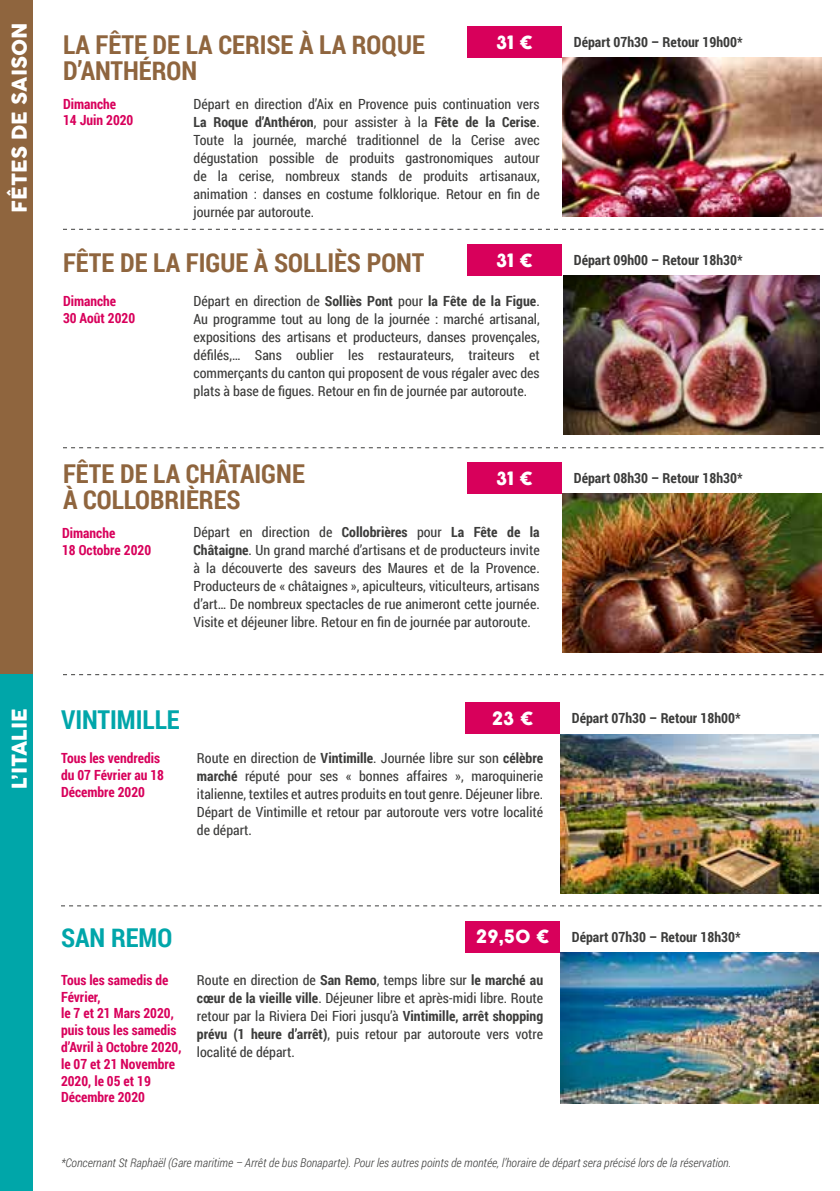
<style>
.page{position:relative;width:840px;height:1191px;background:#fff}
.page>*{position:absolute;margin:0;border:0;box-sizing:border-box;transform-origin:0 0}
.t1{font:700 26px/26px "Roboto Condensed";color:#8f653e}
.t2{font:700 26px "Roboto Condensed";color:#00a6aa}
.t3{font:20px "COCOGOOSE";color:#fff}
.t4{font:18px "COCOGOOSE";color:#fff}
.t5{font:14px/18px "Roboto Condensed";color:#3c3c3b;text-align:justify}
.t6{font:700 14px/16.8px "Roboto Condensed";color:#d8005b}
.t7{font:700 14px "Roboto Condensed";color:#3c3c3b}
.t8{font:italic 300 12px "Roboto Condensed";color:#3c3c3b}
.s1{font-weight:700}
.s2{font-family:"COCOGOOSE";font-weight:400;font-size:18px;color:#fff}
</style>
<div class="page">
<img style="left:563px;top:276px;width:256px;height:158px">
<div style="left:467px;top:244px;width:95px;height:32px;background:#d8005b"></div>
<img style="left:562px;top:58px;width:259px;height:159px">
<div style="left:467px;top:26px;width:95px;height:32px;background:#d8005b"></div>
<svg style="left:63px;top:447px;width:760px;height:1px"></svg>
<svg style="left:63px;top:674px;width:760px;height:1px"></svg>
<img style="left:562px;top:494px;width:259px;height:158px">
<div style="left:467px;top:462px;width:95px;height:32px;background:#d8005b"></div>
<svg style="left:63px;top:229px;width:760px;height:1px"></svg>
<img style="left:560px;top:734px;width:258px;height:159px">
<div style="left:465px;top:702px;width:95px;height:32px;background:#d8005b"></div>
<img style="left:560px;top:952px;width:258px;height:152px">
<div style="left:465px;top:920px;width:95px;height:32px;background:#d8005b"></div>
<svg style="left:61px;top:905px;width:760px;height:1px"></svg>
<div style="left:0;top:674px;width:33px;height:517px;background:#00a6a9"></div>
<div style="left:0;top:0;width:33px;height:661px;background:#8f653e"></div>
<h2 class="t3" style="left:5px;top:213px;width:191px;rotate:-90deg">FÊTES DE SAISON</h2>
<h2 class="t3" style="left:5px;top:789px;width:82px;rotate:-90deg">L’ITALIE</h2>
<h1 class="t1" style="left:63px;top:31px;width:363px">LA FÊTE DE LA CERISE À LA ROQUE<br>D’ANTHÉRON</h1>
<p class="t6" style="left:63px;top:95px;width:72px">Dimanche<br>14 Juin 2020</p>
<p class="t5" style="left:193px;top:94px;width:347px">Départ en direction d’Aix en Provence puis continuation vers <span class="s1">La Roque d’Anthéron</span>, pour assister à la <span class="s1">Fête de la Cerise</span>.<br>Toute la journée, marché traditionnel de la Cerise avec dégustation possible de produits gastronomiques autour de la cerise, nombreux stands de produits artisanaux, animation : danses en costume folklorique. Retour en fin de journée par autoroute.</p>
<p class="t4" style="left:496px;top:29px;width:39px">31 €</p>
<p class="t7" style="left:573px;top:33px;width:170px">Départ 07h30 – Retour 19h00*</p>
<h1 class="t1" style="left:63px;top:249px;width:362px">FÊTE DE LA FIGUE À SOLLIÈS PONT</h1>
<p class="t6" style="left:63px;top:292px;width:74px">Dimanche<br>30 Août 2020</p>
<p class="t5" style="left:193px;top:291px;width:347px">Départ en direction de <span class="s1">Solliès Pont</span> pour <span class="s1">la Fête de la Figue</span>.<br>Au programme tout au long de la journée : marché artisanal, expositions des artisans et producteurs, danses provençales, défilés,… Sans oublier les restaurateurs, traiteurs et commerçants du canton qui proposent de vous régaler avec des plats à base de figues. Retour en fin de journée par autoroute.</p>
<p class="t4" style="left:496px;top:246px;width:39px">31 €</p>
<p class="t7" style="left:573px;top:250px;width:170px">Départ 09h00 – Retour 18h30*</p>
<h1 class="t1" style="left:63px;top:459px;width:243px">FÊTE DE LA CHÂTAIGNE<br>À COLLOBRIÈRES</h1>
<p class="t6" style="left:62px;top:524px;width:90px">Dimanche<br>18 Octobre 2020</p>
<p class="t5" style="left:193px;top:522px;width:347px">Départ en direction de <span class="s1">Collobrières</span> pour <span class="s1">La Fête de la Châtaigne</span>. Un grand marché d’artisans et de producteurs invite à la découverte des saveurs des Maures et de la Provence.<br>Producteurs de « châtaignes », apiculteurs, viticulteurs, artisans d’art… De nombreux spectacles de rue animeront cette journée.<br>Visite et déjeuner libre. Retour en fin de journée par autoroute.</p>
<p class="t4" style="left:496px;top:464px;width:39px">31 €</p>
<p class="t7" style="left:573px;top:468px;width:170px">Départ 08h30 – Retour 18h30*</p>
<h1 class="t2" style="left:61px;top:701px;width:120px">VINTIMILLE</h1>
<p class="t6" style="left:61px;top:749px;width:104px">Tous les vendredis du 07 Février au 18<br>Décembre 2020</p>
<p class="t5" style="left:197px;top:748px;width:347px">Route en direction de <span class="s1">Vintimille</span>. Journée libre sur son <span class="s1">célèbre marché</span> réputé pour ses « bonnes affaires », maroquinerie italienne, textiles et autres produits en tout genre. Déjeuner libre.<br>Départ de Vintimille et retour par autoroute vers votre localité de départ.</p>
<p class="t4" style="left:491px;top:705px;width:43px">23 €</p>
<p class="t7" style="left:571px;top:708px;width:170px">Départ 07h30 – Retour 18h00*</p>
<h1 class="t2" style="left:61px;top:920px;width:113px">SAN REMO</h1>
<p class="t6" style="left:61px;top:971px;width:122px">Tous les samedis de<br>Février,<br>le 7 et 21 Mars 2020, puis tous les samedis d’Avril à Octobre 2020, le 07 et 21 Novembre<br>2020, le 05 et 19<br>Décembre 2020</p>
<p class="t5" style="left:197px;top:970px;width:347px">Route en direction de <span class="s1">San Remo</span>, temps libre sur <span class="s1">le marché au cœur de la vieille ville</span>. Déjeuner libre et après-midi libre. Route retour par la Riviera Dei Fiori jusqu’à <span class="s1">Vintimille, arrêt shopping prévu (1 heure d’arrêt)</span>, puis retour par autoroute vers votre localité de départ.</p>
<p class="t7" style="left:475px;top:927px;width:266px"><span class="s2">29,50 €</span> Départ 07h30 – Retour 18h30*</p>
<p class="t8" style="left:61px;top:1154px;width:671px">*Concernant St Raphaël (Gare maritime – Arrêt de bus Bonaparte). Pour les autres points de montée, l’horaire de départ sera précisé lors de la réservation.</p>
</div>
